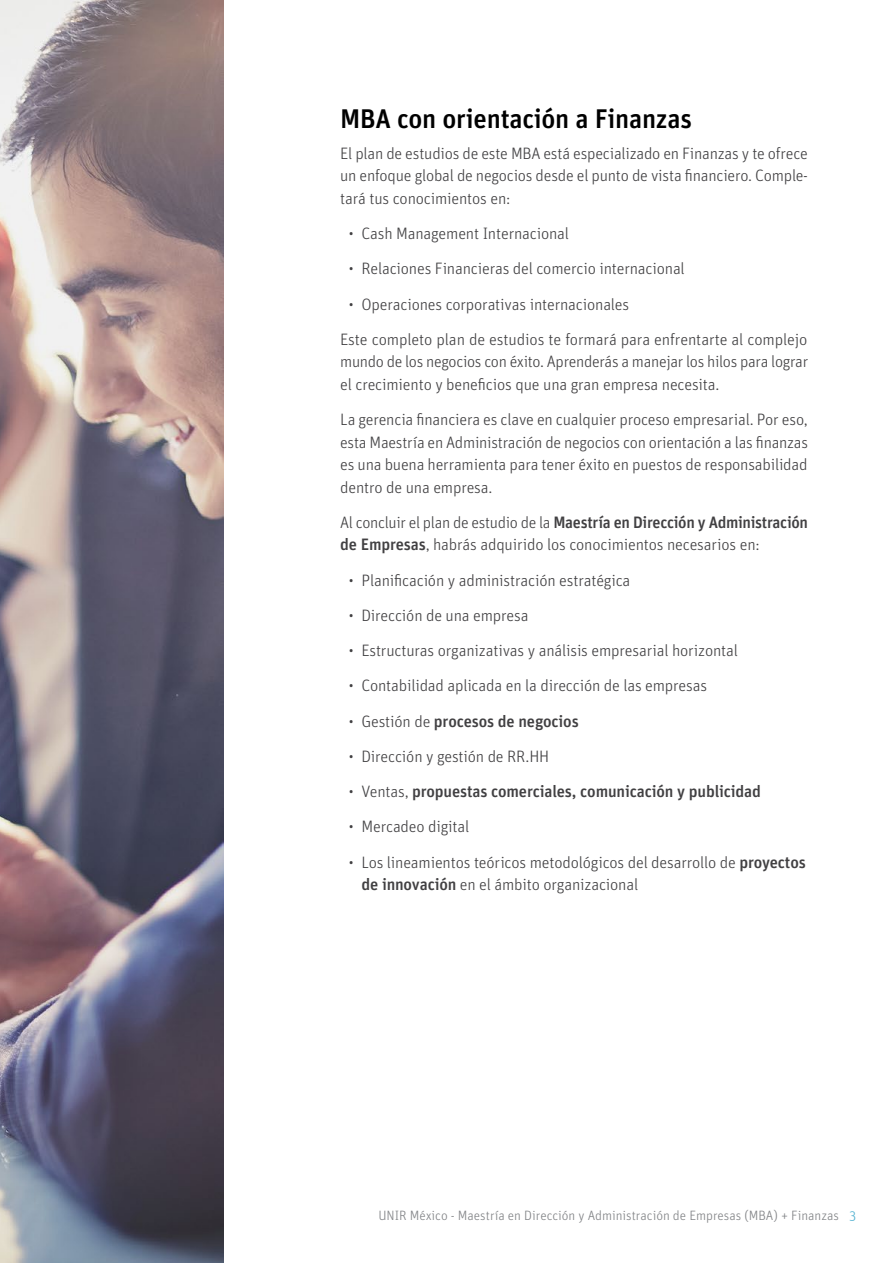
<style>
.page{position:relative;width:893px;height:1263px;background:#fff}
.page>*{position:absolute;margin:0;border:0;box-sizing:border-box;transform-origin:0 0}
.Títulos_nivel2{font:500 27px "Unit OT";letter-spacing:-.01em;color:#000}
.párrafo{font:300 16.5px/22.5px "Unit OT";letter-spacing:-.01em;color:#414042;text-align:justify}
.t1{font:500 16.5px "Unit OT";letter-spacing:-.01em;color:#414042}
.t2{font:300 13.5px "Unit OT";color:#808285}
.s1{font-weight:500}
.s2{font-weight:300}
.s3{color:#49adce}
</style>
<div class="page">
<img style="left:0;top:0;width:223px;height:1263px">
<p class="Títulos_nivel2" style="left:340px;top:101px;width:353px">MBA con orientación a Finanzas</p>
<p class="párrafo" style="left:340px;top:142px;width:469px">El plan de estudios de este MBA está especializado en Finanzas y te ofrece un enfoque global de negocios desde el punto de vista financiero. Comple&shy;tará tus conocimientos en:</p>
<p class="párrafo" style="left:349px;top:222px;width:222px">• Cash Management Internacional</p>
<p class="párrafo" style="left:349px;top:257px;width:338px">• Relaciones Financieras del comercio internacional</p>
<p class="párrafo" style="left:349px;top:293px;width:282px">• Operaciones corporativas internacionales</p>
<p class="párrafo" style="left:340px;top:328px;width:469px">Este completo plan de estudios te formará para enfrentarte al complejo mundo de los negocios con éxito. Aprenderás a manejar los hilos para lograr el crecimiento y beneficios que una gran empresa necesita.</p>
<p class="párrafo" style="left:340px;top:408px;width:469px">La gerencia financiera es clave en cualquier proceso empresarial. Por eso, esta Maestría en Administración de negocios con orientación a las finanzas es una buena herramienta para tener éxito en puestos de responsabilidad dentro de una empresa.</p>
<p class="párrafo" style="left:340px;top:511px;width:469px">Al concluir el plan de estudio de la <span class="s1">Maestría en Dirección y Administración de Empresas</span>, habrás adquirido los conocimientos necesarios en:</p>
<p class="párrafo" style="left:349px;top:569px;width:283px">• Planificación y administración estratégica</p>
<p class="párrafo" style="left:349px;top:604px;width:181px">• Dirección de una empresa</p>
<p class="párrafo" style="left:349px;top:639px;width:391px">• Estructuras organizativas y análisis empresarial horizontal</p>
<p class="párrafo" style="left:349px;top:674px;width:360px">• Contabilidad aplicada en la dirección de las empresas</p>
<p class="t1" style="left:349px;top:710px;width:232px"><span class="s2">• Gestión de</span> procesos de negocios</p>
<p class="párrafo" style="left:349px;top:745px;width:202px">• Dirección y gestión de RR.HH</p>
<p class="t1" style="left:349px;top:781px;width:414px"><span class="s2">• Ventas,</span> propuestas comerciales, comunicación y publicidad</p>
<p class="párrafo" style="left:349px;top:815px;width:122px">• Mercadeo digital</p>
<p class="párrafo" style="left:361px;top:851px;width:446px;text-indent:-13px">• Los lineamientos teóricos metodológicos del desarrollo de <span class="s1">proyectos de innovación</span> en el ámbito organizacional</p>
<p class="t2" style="left:378px;top:1207px;width:479px">UNIR México - Maestría en Dirección y Administración de Empresas (MBA) + Finanzas <span class="s3">3</span></p>
</div>
